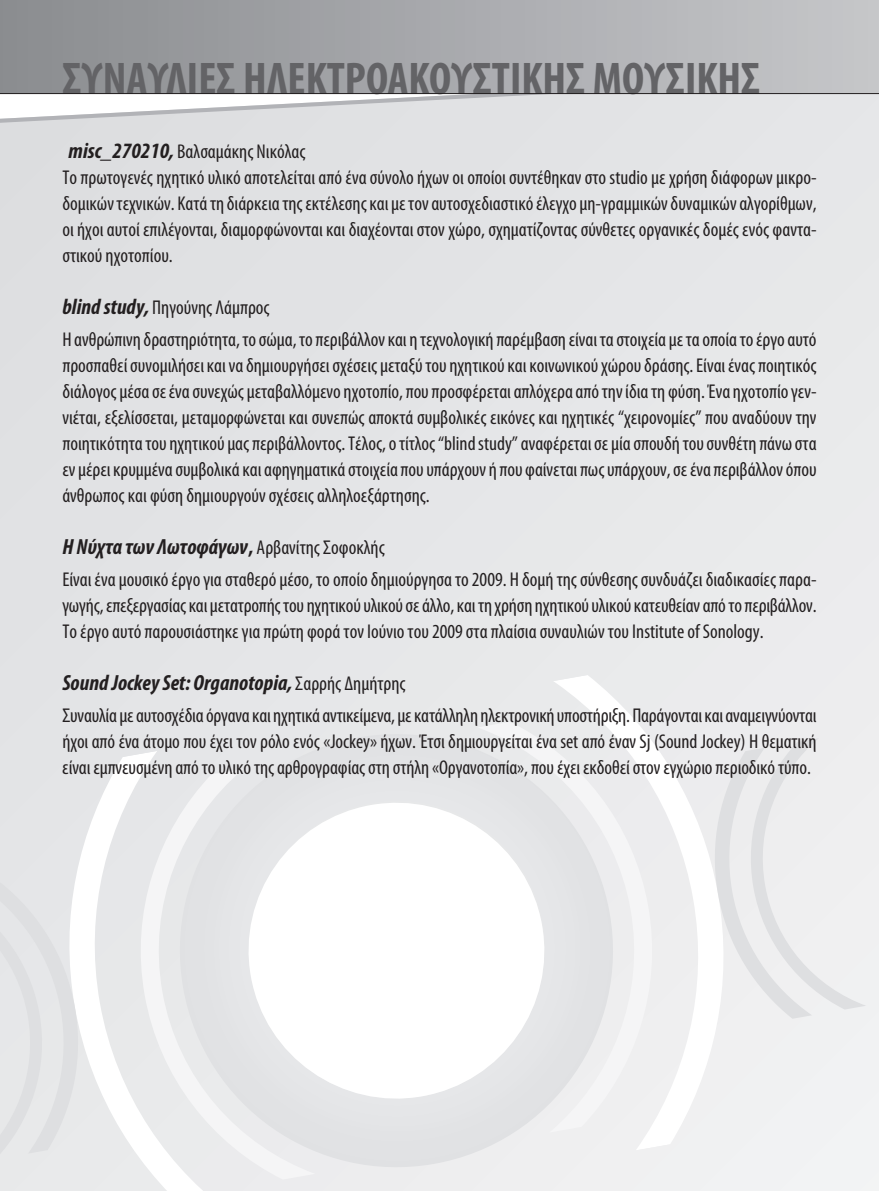
<style>
.page{position:relative;width:879px;height:1191px;background:#fff}
.page>*{position:absolute;margin:0;border:0;box-sizing:border-box;transform-origin:0 0}
.t1{font:700 condensed 46px "Myriad Pro";color:#636366}
.t2{font:italic 700 condensed 22px "Myriad Pro";color:#231f20}
.t3{font:condensed 20px/26px "Myriad Pro";color:#231f20;text-align:justify}
.s1{font-weight:700;font-style:italic;font-size:22px}
.s2{font-style:normal}
.s3{font-weight:400;font-style:normal;font-size:20px}
</style>
<div class="page">
<div style="left:0;top:93px;width:879px;height:1098px;background:#e4e5e7"></div>
<svg style="left:75px;top:751px;width:128px;height:440px"></svg>
<svg style="left:553px;top:675px;width:181px;height:475px;fill:#efeff0"></svg>
<svg style="left:162px;top:716px;width:468px;height:468px"></svg>
<svg style="left:237px;top:791px;width:319px;height:319px;fill:#fff"></svg>
<svg style="left:69px;top:882px;width:15px;height:281px"></svg>
<svg style="left:709px;top:738px;width:157px;height:280px"></svg>
<svg style="left:0;top:94px;width:685px;height:29px"></svg>
<div style="left:0;top:0;width:879px;height:94px;background:linear-gradient(to right,#8a8c8f,#c6c7ca)"></div>
<hr style="left:0;top:93px;width:879px;height:1px;background:#231f20">
<h1 class="t1" style="left:62px;top:62px;width:699px">ΣΥΝΑΥΛΙΕΣ ΗΛΕΚΤρΟΑΚΟΥΣΤΙΚΗΣ ΜΟΥΣΙΚΗΣ</h1>
<p class="t3" style="left:62px;top:140px;width:756px;text-align:left;text-indent:6px"><span class="s1">misc_270210,</span> Βαλσαμάκης Νικόλας<br>Το πρωτογενές ηχητικό υλικό αποτελείται από ένα σύνολο ήχων οι οποίοι συντέθηκαν στο studio με χρήση διάφορων μικρο&shy;δομικώντεχνικών. Κατάτη διάρκειατηςεκτέλεσηςκαιμετοναυτοσχεδιαστικόέλεγχομη-γραμμικώνδυναμικώναλγορίθμων, οι ήχοι αυτοί επιλέγονται, διαμορφώνονται και διαχέονται στον χώρο, σχηματίζοντας σύνθετες οργανικές δομές ενός φαντα&shy;στικού ηχοτοπίου.</p>
<p class="t3" style="left:62px;top:293px;width:756px;line-height:31.6px"><span class="s1">blind study,</span> Πηγούνης Λάμπρος<br>Η ανθρώπινη δραστηριότητα,τοσώμα,το περιβάλλονκαι η τεχνολογική παρέμβαση είναιταστοιχείαμεταοποίατοέργοαυτό</p>
<p class="t3" style="left:62px;top:354px;width:756px">προσπαθείσυνομιλήσεικαιναδημιουργήσεισχέσειςμεταξύτου ηχητικούκαικοινωνικούχώρουδράσης.Είναιένας ποιητικός διάλογοςμέσασεένασυνεχώςμεταβαλλόμενο ηχοτοπίο, που προσφέρεταιαπλόχερααπότηνίδιατη φύση. Ένα ηχοτοπίογεν&shy;νιέται, εξελίσσεται, μεταμορφώνεται και συνεπώς αποκτά συμβολικές εικόνες και ηχητικές “χειρονομίες” που αναδύουν την ποιητικότητατου ηχητικούμας περιβάλλοντος.Τέλος,οτίτλος“blindstudy”αναφέρεταισεμίασπουδή τουσυνθέτη πάνω στα ενμέρεικρυμμένασυμβολικάκαιαφηγηματικάστοιχεία πουυπάρχουν ή που φαίνεται πωςυπάρχουν,σεένα περιβάλλονόπου άνθρωπος και φύση δημιουργούν σχέσεις αλληλοεξάρτησης.</p>
<p class="t2" style="left:62px;top:539px;width:324px">Η Νύχτα των Λωτοφάγων<span class="s2">,</span> <span class="s3">Αρβανίτης Σοφοκλής</span></p>
<p class="t3" style="left:62px;top:568px;width:756px">Είναιέναμουσικόέργογιασταθερόμέσο, τοοποίοδημιούργησατο2009. Η δομή τηςσύνθεσηςσυνδυάζειδιαδικασίες παρα&shy;γωγής,επεξεργασίαςκαιμετατροπήςτου ηχητικούυλικούσεάλλο,καιτη χρήση ηχητικούυλικούκατευθείαναπότο περιβάλλον.<br>Το έργο αυτό παρουσιάστηκε για πρώτη φορά τον Ιούνιο του 2009 στα πλαίσια συναυλιών του Institute of Sonology.</p>
<p class="t2" style="left:62px;top:674px;width:345px">Sound JockeySet: Organotopia, <span class="s3">Σαρρής Δημήτρης</span></p>
<p class="t3" style="left:62px;top:703px;width:756px">Συναυλίαμεαυτοσχέδιαόργανακαι ηχητικάαντικείμενα,μεκατάλληλη ηλεκτρονική υποστήριξη. Παράγονταικαιαναμειγνύονται ήχοι από ένα άτομο που έχει τον ρόλο ενός «Jockey» ήχων. Έτσι δημιουργείται ένα set από έναν Sj (Sound Jockey) H θεματική είναιεμπνευσμένη απότουλικότηςαρθρογραφίαςστη στήλη «Οργανοτοπία», πουέχειεκδοθείστονεγχώριο περιοδικότύπο.</p>
</div>
